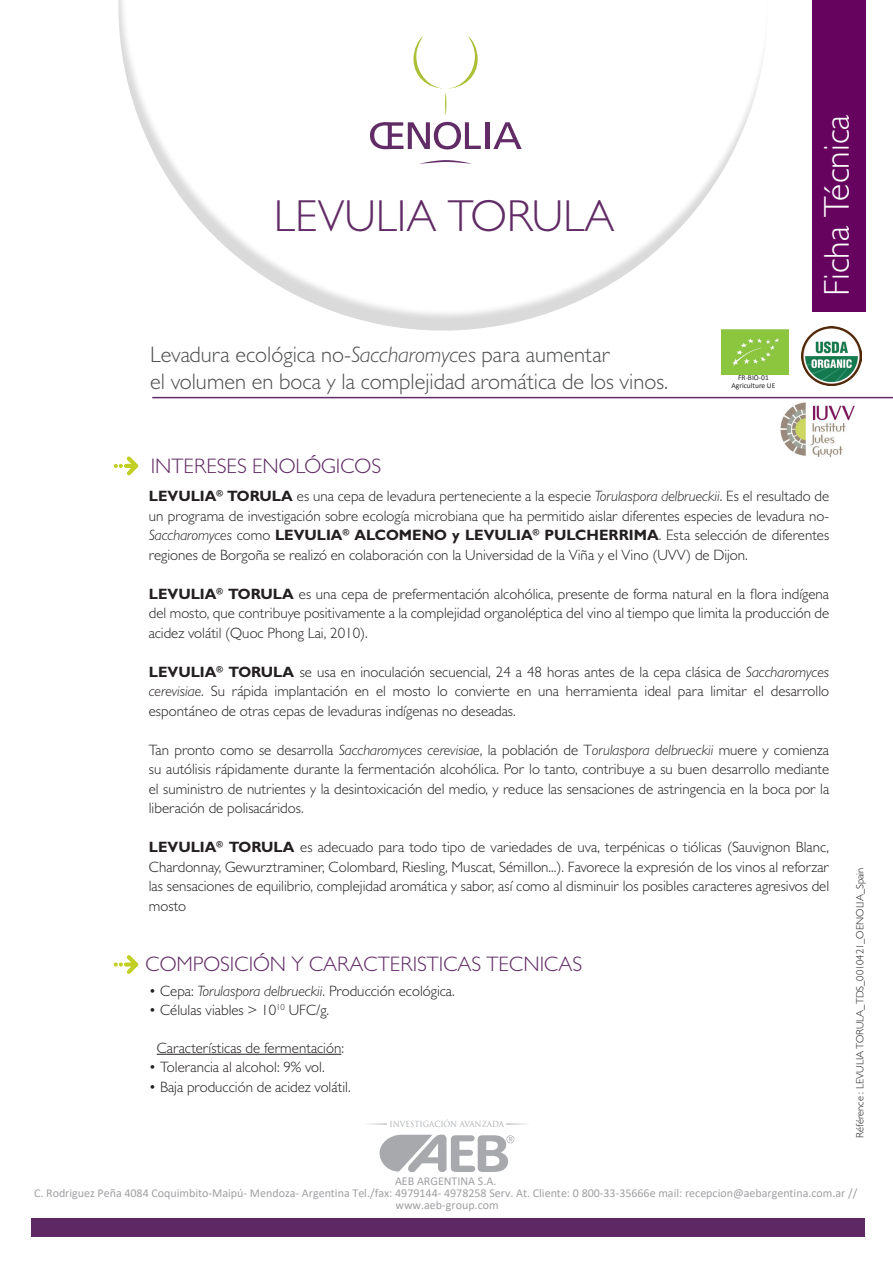
<style>
.page{position:relative;width:893px;height:1263px;background:#fff}
.page>*{position:absolute;margin:0;border:0;box-sizing:border-box;transform-origin:0 0}
.t1{font:300 45px "Gill Sans MT Std";color:#612b65}
.t2{font:300 36px "Gill Sans MT Std";color:#fff}
.t3{font:300 22.5px/27px "Gill Sans MT Std";color:#4e4f50}
.t4{font:300 21px "Gill Sans MT Std";color:#612b65}
.t5{font:300 15px/19.5px "Gill Sans MT Std";color:#231f20;text-align:justify}
.t6{font:12px/12px "Calibri";color:#a0a0a4;text-align:center}
.t7{font:300 10.5px "Gill Sans MT Std";color:#231f20}
.t8{font:8.1px "Trajan Pro";color:#a7a9ac;scale:.92 1}
.t9{font:7.5px/7.5px "Calibri";color:#231f20;text-align:center}
.s1{font-style:italic}
.s2{font-weight:700}
</style>
<div class="page">
<svg style="left:118px;top:0;width:726px;height:399px"></svg>
<div style="left:812px;top:0;width:53px;height:311px;background:#65035f"></div>
<svg style="left:114px;top:456px;width:24px;height:19px"></svg>
<svg style="left:114px;top:955px;width:24px;height:19px"></svg>
<hr style="left:157px;top:1054px;width:184px;height:1px;background:#231f20">
<hr style="left:152px;top:397px;width:741px;height:1px;background:#612b65">
<svg style="left:370px;top:122px;width:111px;height:27px"></svg>
<hr style="left:485px;top:122px;width:4px;height:27px;background:#612b66">
<svg style="left:493px;top:122px;width:29px;height:27px"></svg>
<svg style="left:413px;top:36px;width:65px;height:79px"></svg>
<svg style="left:419px;top:160px;width:53px;height:4px"></svg>
<div style="left:31px;top:1227px;width:834px;height:9px;background:#5d2863"></div>
<div style="left:31px;top:1218px;width:834px;height:9px;background:#5d2863"></div>
<svg style="left:380px;top:1134px;width:134px;height:39px"></svg>
<hr style="left:506px;top:1123px;width:23px;height:2px;background:#bcbdc0">
<hr style="left:364px;top:1123px;width:23px;height:2px;background:#bcbdc0">
<img style="left:802px;top:326px;width:59px;height:60px">
<img style="left:721px;top:330px;width:68px;height:45px">
<img style="left:780px;top:402px;width:75px;height:55px">
<h1 class="t1" style="left:274px;top:189px;width:342px">LEVULIA TORULA</h1>
<h3 class="t3" style="left:150px;top:340px;width:520px">Levadura ecológica no-<span class="s1">Saccharomyces</span> para aumentar<br>el volumen en boca y la complejidad aromática de los vinos.</h3>
<h3 class="t4" style="left:151px;top:453px;width:232px">INTERESES ENOLÓGICOS</h3>
<p class="t9" style="left:731px;top:374px;width:45px">FR-BIO-01<br>Agriculture UE</p>
<h2 class="t2" style="left:815px;top:296px;width:183px;rotate:-90deg">Ficha Técnica</h2>
<p class="t5" style="left:149px;top:486px;width:682px"><span class="s2">LEVULIA</span><sup>®</sup> <span class="s2">TORULA</span> es una cepa de levadura perteneciente a la especie <span class="s1">Torulaspora delbrueckii</span>. Es el resultado de un programa de investigación sobre ecología microbiana que ha permitido aislar diferentes especies de levadura no-<span class="s1">Saccharomyces</span> como <span class="s2">LEVULIA</span><sup>®</sup> <span class="s2">ALCOMENO y LEVULIA</span><sup>®</sup> <span class="s2">PULCHERRIMA</span>. Esta selección de diferentes regiones de Borgoña se realizó en colaboración con la Universidad de la Viña y el Vino (UVV) de Dijon.</p>
<p class="t5" style="left:149px;top:584px;width:682px"><span class="s2">LEVULIA</span><sup>®</sup> <span class="s2">TORULA</span> es una cepa de prefermentación alcohólica, presente de forma natural en la flora indígena del mosto, que contribuye positivamente a la complejidad organoléptica del vino al tiempo que limita la producción de acidez volátil (Quoc Phong Lai, 2010).</p>
<p class="t5" style="left:149px;top:662px;width:682px"><span class="s2">LEVULIA</span><sup>®</sup> <span class="s2">TORULA</span> se usa en inoculación secuencial, 24 a 48 horas antes de la cepa clásica de <span class="s1">Saccharomyces cerevisiae</span>. Su rápida implantación en el mosto lo convierte en una herramienta ideal para limitar el desarrollo espontáneo de otras cepas de levaduras indígenas no deseadas.</p>
<p class="t5" style="left:149px;top:740px;width:682px">Tan pronto como se desarrolla <span class="s1">Saccharomyces cerevisiae</span>, la población de T<span class="s1">orulaspora delbrueckii</span> muere y comienza su autólisis rápidamente durante la fermentación alcohólica. Por lo tanto, contribuye a su buen desarrollo mediante el suministro de nutrientes y la desintoxicación del medio, y reduce las sensaciones de astringencia en la boca por la liberación de polisacáridos.</p>
<p class="t5" style="left:149px;top:837px;width:682px"><span class="s2">LEVULIA</span><sup>®</sup> <span class="s2">TORULA</span> es adecuado para todo tipo de variedades de uva, terpénicas o tiólicas (Sauvignon Blanc, Chardonnay, Gewurztraminer, Colombard, Riesling, Muscat, Sémillon...). Favorece la expresión de los vinos al reforzar las sensaciones de equilibrio, complejidad aromática y sabor, así como al disminuir los posibles caracteres agresivos del mosto</p>
<h3 class="t4" style="left:145px;top:952px;width:438px">COMPOSICIÓN Y CARACTERISTICAS TECNICAS</h3>
<p class="t5" style="left:149px;top:981px;width:307px">• Cepa: <span class="s1">Torulaspora delbrueckii</span>. Producción ecológica.</p>
<p class="t5" style="left:149px;top:1000px;width:182px">• Células viables &gt; 10<sup>10</sup> UFC/g.</p>
<p class="t5" style="left:157px;top:1038px;width:189px">Características de fermentación:</p>
<p class="t5" style="left:149px;top:1057px;width:177px">• Tolerancia al alcohol: 9% vol.</p>
<p class="t5" style="left:149px;top:1077px;width:203px">• Baja producción de acidez volátil.</p>
<p class="t8" style="left:389px;top:1119px;width:126px">INVESTIGACIÓN AVANZADA</p>
<p class="t7" style="left:854px;top:1137px;width:272px;rotate:-90deg">Référence : LEVULIA TORULA_TDS_0010421_OENOLIA_Spain</p>
<p class="t6" style="left:34px;top:1176px;width:825px">AEB ARGENTINA S.A.<br>C. Rodriguez Peña 4084 Coquimbito-Maipú- Mendoza- Argentina Tel./fax: 4979144- 4978258 Serv. At. Cliente: 0 800-33-35666e mail: recepcion@aebargentina.com.ar // www.aeb-group.com</p>
</div>
